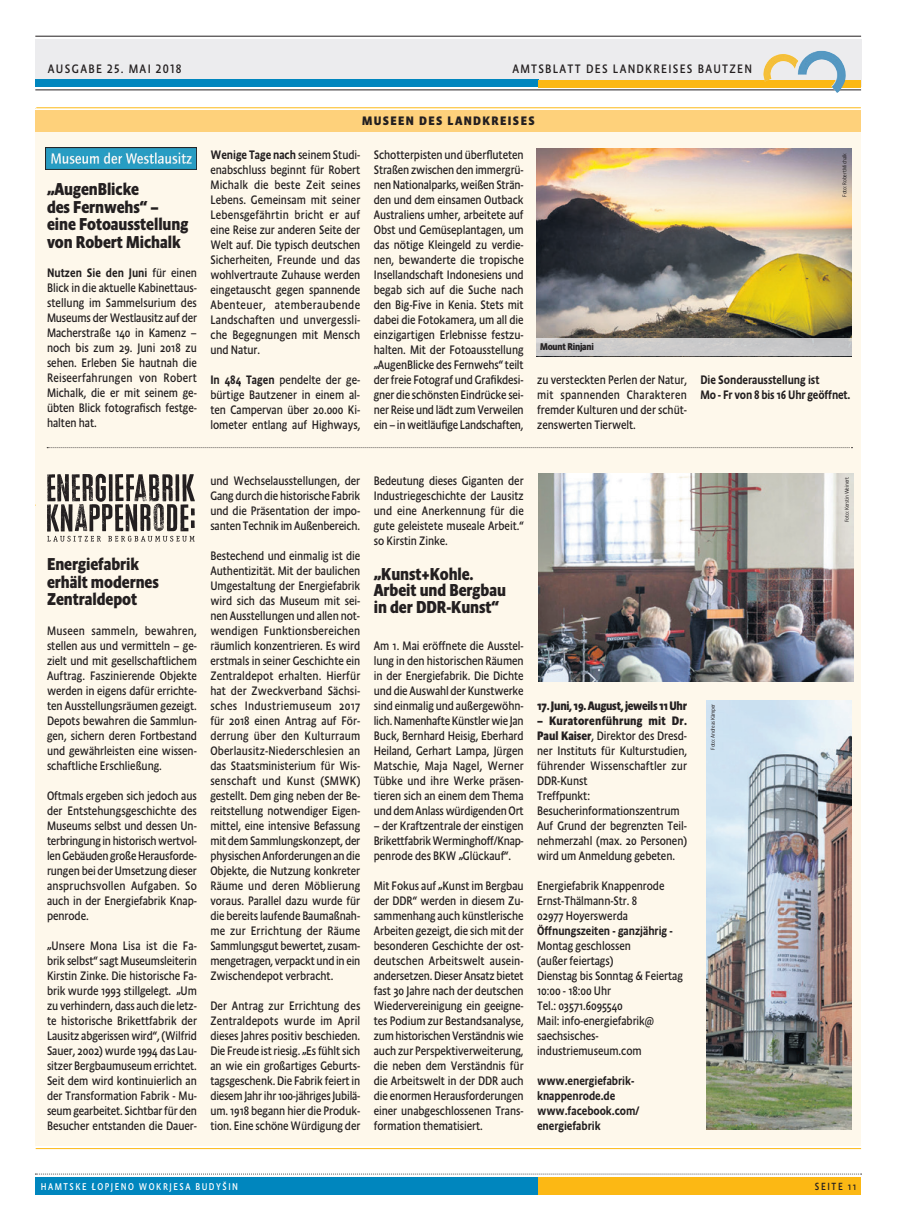
<style>
.page{position:relative;width:897px;height:1230px;background:#fff}
.page>*{position:absolute;margin:0;border:0;box-sizing:border-box;transform-origin:0 0}
.t1{font:700 17.5px/17.5px "Absara Sans Head OT";letter-spacing:-.005em;color:#231f20;scale:.95 1}
.t2{font:12.5px/15px "Absara Sans Head OT";letter-spacing:-.005em;color:#231f20;text-align:justify;scale:.95 1}
.t3{font:500 12.5px/15px "Absara Sans Head OT";letter-spacing:-.005em;color:#231f20;scale:.95 1}
.t4{font:12.5px "Absara Sans Head OT";letter-spacing:.1em;color:#231f20}
.t5{font:700 12.5px "Absara Sans Head OT";letter-spacing:-.02em;color:#231f20;scale:.95 1}
.t6{font:700 12.5px "Absara Sans Head OT";letter-spacing:.11em;color:#231f20}
.t7{font:12.5px "Absara Sans Head OT";letter-spacing:.11em;color:#231f20}
.t8{font:10.62px "Absara Sans Head OT";letter-spacing:.16em;color:#231f20;scale:.95 1}
.t9{font:10px "Absara Sans Head OT";letter-spacing:.16em;color:#fff;scale:.95 1}
.t10{font:700 10px "Absara Sans Head OT";letter-spacing:-.02em;color:#231f20;scale:.95 1}
.t11{font:300 5.62px "Absara Sans Head OT";letter-spacing:-.02em;color:#231f20}
.s1{font-weight:500}
.s2{font-weight:700}
</style>
<div class="page">
<div style="left:35px;top:39px;width:826px;height:48px;background:#ececee"></div>
<div style="left:35px;top:80px;width:504px;height:7px;background:#0086be"></div>
<div style="left:538px;top:80px;width:323px;height:7px;background:#fcb814"></div>
<hr style="left:35px;top:90px;width:826px;height:1px;background:#231f20">
<hr style="left:35px;top:36px;width:826px;height:1px;background:#231f20">
<img style="left:762px;top:51px;width:85px;height:42px">
<div style="left:35px;top:1177px;width:504px;height:17px;background:#0086be"></div>
<div style="left:538px;top:1177px;width:323px;height:18px;background:#fcb814"></div>
<svg style="left:35px;top:1173px;width:827px;height:1px"></svg>
<hr style="left:36px;top:1148px;width:825px;height:1px;background:#fcb814">
<hr style="left:36px;top:107px;width:824px;height:1px;background:#fcb814">
<div style="left:35px;top:128px;width:825px;height:1017px;background:#fef8eb"></div>
<div style="left:36px;top:110px;width:825px;height:22px;background:#fed17b"></div>
<img style="left:47px;top:473px;width:148px;height:69px">
<img style="left:46px;top:148px;width:150px;height:21px">
<img style="left:536px;top:149px;width:315px;height:189px">
<div style="left:536px;top:338px;width:315px;height:18px;background:#cac9ca"></div>
<svg style="left:47px;top:447px;width:805px;height:1px"></svg>
<img style="left:538px;top:473px;width:315px;height:208px">
<img style="left:706px;top:700px;width:145px;height:429px">
<svg style="left:35px;top:108px;width:1px;height:24px"></svg>
<p class="t7" style="left:48px;top:61px;width:135px">AUSGABE 25. MAI 2018</p>
<p class="t4" style="left:512px;top:61px;width:241px">AMTSBLATT DES LANDKREISES BAUTZEN</p>
<h1 class="t1" style="left:47px;top:180px;width:150px">„AugenBlicke<br>des Fernwehs“ – eine Fotoausstellung von Robert Michalk</h1>
<p class="t2" style="left:47px;top:265px;width:159px"><span class="s1">Nutzen Sie den Juni</span> für einen Blick in die aktuelle Kabinettaus&shy;stellung im Sammelsurium des Museums der Westlausitz auf der Macherstraße 140 in Kamenz – noch bis zum 29. Juni 2018 zu sehen. Erleben Sie hautnah die Reiseerfahrungen von Robert Michalk, die er mit seinem ge&shy;übten Blick fotografisch festge&shy;halten hat.</p>
<p class="t6" style="left:362px;top:113px;width:174px">MUSEEN DES LANDKREISES</p>
<p class="t2" style="left:210px;top:147px;width:159px"><span class="s1">Wenige Tage nach</span> seinem Studi&shy;enabschluss beginnt für Robert Michalk die beste Zeit seines Lebens. Gemeinsam mit seiner Lebensgefährtin bricht er auf eine Reise zur anderen Seite der Welt auf. Die typisch deutschen Sicherheiten, Freunde und das wohlvertraute Zuhause werden eingetauscht gegen spannende Abenteuer, atemberaubende Landschaften und unvergessli&shy;che Begegnungen mit Mensch und Natur.</p>
<p class="t2" style="left:210px;top:372px;width:159px"><span class="s1">In 484 Tagen</span> pendelte der ge&shy;bürtige Bautzener in einem al&shy;ten Campervan über 20.000 Ki&shy;lometer entlang auf Highways,</p>
<p class="t2" style="left:374px;top:147px;width:159px">Schotterpisten und überfluteten Straßen zwischen den immergrü&shy;nen Nationalparks, weißen Strän&shy;den und dem einsamen Outback Australiens umher, arbeitete auf Obst und Gemüseplantagen, um das nötige Kleingeld zu verdie&shy;nen, bewanderte die tropische Insellandschaft Indonesiens und begab sich auf die Suche nach den Big-Five in Kenia. Stets mit dabei die Fotokamera, um all die einzigartigen Erlebnisse festzu&shy;halten. Mit der Fotoausstellung „AugenBlicke des Fernwehs“ teilt der freie Fotograf und Grafikdesi&shy;gner die schönsten Eindrücke sei&shy;ner Reise und lädt zum Verweilen ein – in weitläufige Landschaften,</p>
<p class="t10" style="left:540px;top:341px;width:58px">Mount Rinjani</p>
<p class="t11" style="left:841px;top:197px;width:45px;rotate:-90deg">Foto: Robert Michalk</p>
<p class="t2" style="left:537px;top:372px;width:159px">zu versteckten Perlen der Natur, mit spannenden Charakteren fremder Kulturen und der schüt&shy;zenswerten Tierwelt.</p>
<p class="t3" style="left:700px;top:372px;width:159px">Die Sonderausstellung ist<br>Mo - Fr von 8 bis 16 Uhr geöffnet.</p>
<h1 class="t1" style="left:47px;top:555px;width:119px">Energiefabrik erhält modernes<br>Zentraldepot</h1>
<p class="t2" style="left:47px;top:623px;width:159px">Museen sammeln, bewahren, stellen aus und vermitteln – ge&shy;zielt und mit gesellschaftlichem Auftrag. Faszinierende Objekte werden in eigens dafür errichte&shy;ten Ausstellungsräumen gezeigt.<br>Depots bewahren die Sammlun&shy;gen, sichern deren Fortbestand und gewährleisten eine wissen&shy;schaftliche Erschließung.</p>
<p class="t2" style="left:47px;top:788px;width:159px">Oftmals ergeben sich jedoch aus der Entstehungsgeschichte des Museums selbst und dessen Un&shy;terbringung in historisch wertvol&shy;len Gebäuden große Herausforde&shy;rungen bei der Umsetzung dieser anspruchsvollen Aufgaben. So auch in der Energiefabrik Knap&shy;penrode.</p>
<p class="t2" style="left:47px;top:938px;width:159px">„Unsere Mona Lisa ist die Fa&shy;brik selbst“ sagt Museumsleiterin Kirstin Zinke. Die historische Fa&shy;brik wurde 1993 stillgelegt. „Um zu verhindern, dass auch die letz&shy;te historische Brikettfabrik der Lausitz abgerissen wird“, (Wilfrid Sauer, 2002) wurde 1994 das Lau&shy;sitzer Bergbaumuseum errichtet.<br>Seit dem wird kontinuierlich an der Transformation Fabrik - Mu&shy;seum gearbeitet. Sichtbar für den Besucher entstanden die Dauer-</p>
<p class="t2" style="left:210px;top:473px;width:159px">und Wechselausstellungen, der Gang durch die historische Fabrik und die Präsentation der impo&shy;santen Technik im Außenbereich.</p>
<p class="t2" style="left:210px;top:548px;width:159px">Bestechend und einmalig ist die Authentizität. Mit der baulichen Umgestaltung der Energiefabrik wird sich das Museum mit sei&shy;nen Ausstellungen und allen not&shy;wendigen Funktionsbereichen räumlich konzentrieren. Es wird erstmals in seiner Geschichte ein Zentraldepot erhalten. Hierfür hat der Zweckverband Sächsi&shy;sches Industriemuseum 2017 für 2018 einen Antrag auf För&shy;derrung über den Kulturraum Oberlausitz-Niederschlesien an das Staatsministerium für Wis&shy;senschaft und Kunst (SMWK) gestellt. Dem ging neben der Be&shy;reitstellung notwendiger Eigen&shy;mittel, eine intensive Befassung mit dem Sammlungskonzept, der physischen Anforderungen an die Objekte, die Nutzung konkreter Räume und deren Möblierung voraus. Parallel dazu wurde für die bereits laufende Baumaßnah&shy;me zur Errichtung der Räume Sammlungsgut bewertet, zusam&shy;mengetragen, verpackt und in ein Zwischendepot verbracht.</p>
<p class="t2" style="left:210px;top:998px;width:159px">Der Antrag zur Errichtung des Zentraldepots wurde im April dieses Jahres positiv beschieden.<br>Die Freude ist riesig. „Es fühlt sich an wie ein großartiges Geburts&shy;tagsgeschenk. Die Fabrik feiert in diesem Jahr ihr 100-jähriges Jubilä&shy;um. 1918 begann hier die Produk&shy;tion. Eine schöne Würdigung der</p>
<p class="t2" style="left:374px;top:473px;width:159px">Bedeutung dieses Giganten der Industriegeschichte der Lausitz und eine Anerkennung für die gute geleistete museale Arbeit.“ so Kirstin Zinke.</p>
<h1 class="t1" style="left:374px;top:565px;width:141px;line-height:16.9px">„Kunst+Kohle.<br>Arbeit und Bergbau in der DDR-Kunst“</h1>
<p class="t2" style="left:374px;top:638px;width:159px">Am 1. Mai eröffnete die Ausstel&shy;lung in den historischen Räumen in der Energiefabrik. Die Dichte und die Auswahl der Kunstwerke sind einmalig und außergewöhn&shy;lich. Namenhafte Künstler wie Jan Buck, Bernhard Heisig, Eberhard Heiland, Gerhart Lampa, Jürgen Matschie, Maja Nagel, Werner Tübke und ihre Werke präsen&shy;tieren sich an einem dem Thema und dem Anlass würdigenden Ort</p>
<p class="t2" style="left:374px;top:818px;width:159px">– der Kraftzentrale der einstigen Brikettfabrik Werminghoff/Knap&shy;penrode des BKW „Glückauf“.</p>
<p class="t2" style="left:374px;top:878px;width:159px">Mit Fokus auf „Kunst im Bergbau der DDR“ werden in diesem Zu&shy;sammenhang auch künstlerische Arbeiten gezeigt, die sich mit der besonderen Geschichte der ost&shy;deutschen Arbeitswelt ausein&shy;andersetzen. Dieser Ansatz bietet fast 30 Jahre nach der deutschen Wiedervereinigung ein geeigne&shy;tes Podium zur Bestandsanalyse, zum historischen Verständnis wie auch zur Perspektiverweiterung, die neben dem Verständnis für die Arbeitswelt in der DDR auch die enormen Herausforderungen einer unabgeschlossenen Trans&shy;formation thematisiert.</p>
<p class="t5" style="left:537px;top:698px;width:159px">17. Juni, 19. August, jeweils 11 Uhr</p>
<p class="t2" style="left:537px;top:713px;width:159px;text-align:left"><span class="s2">– Kuratorenführung mit Dr.<br>Paul Kaiser</span>, Direktor des Dresd&shy;ner Instituts für Kulturstudien, führender Wissenschaftler zur<br>DDR-Kunst<br>Treffpunkt:<br>Besucherinformationszentrum<br>Auf Grund der begrenzten Teil&shy;nehmerzahl (max. 20 Personen) wird um Anmeldung gebeten.</p>
<p class="t2" style="left:537px;top:878px;width:135px;text-align:left">Energiefabrik Knappenrode<br>Ernst-Thälmann-Str. 8<br>02977 Hoyerswerda</p>
<p class="t3" style="left:537px;top:923px;width:144px">Öffnungszeiten - ganzjährig -</p>
<p class="t2" style="left:537px;top:938px;width:155px;text-align:left">Montag geschlossen<br>(außer feiertags)<br>Dienstag bis Sonntag &amp; Feiertag<br>10:00 - 18:00 Uhr<br>Tel.: 03571.6095540<br>Mail: info-energiefabrik@ saechsisches&shy;industriemuseum.com</p>
<p class="t3" style="left:537px;top:1073px;width:109px">www.energiefabrik&shy;knappenrode.de www.facebook.com/ energiefabrik</p>
<p class="t11" style="left:709px;top:750px;width:48px;rotate:-90deg">Foto: Andreas Kämper</p>
<p class="t11" style="left:843px;top:522px;width:46px;rotate:-90deg">Foto: Kerstin Weinert</p>
<p class="t9" style="left:41px;top:1180px;width:209px">HAMTSKE <sup>/</sup>LOPJENO WOKRJESA BUDYŠIN</p>
<p class="t8" style="left:814px;top:1179px;width:45px">SEITE 11</p>
</div>
